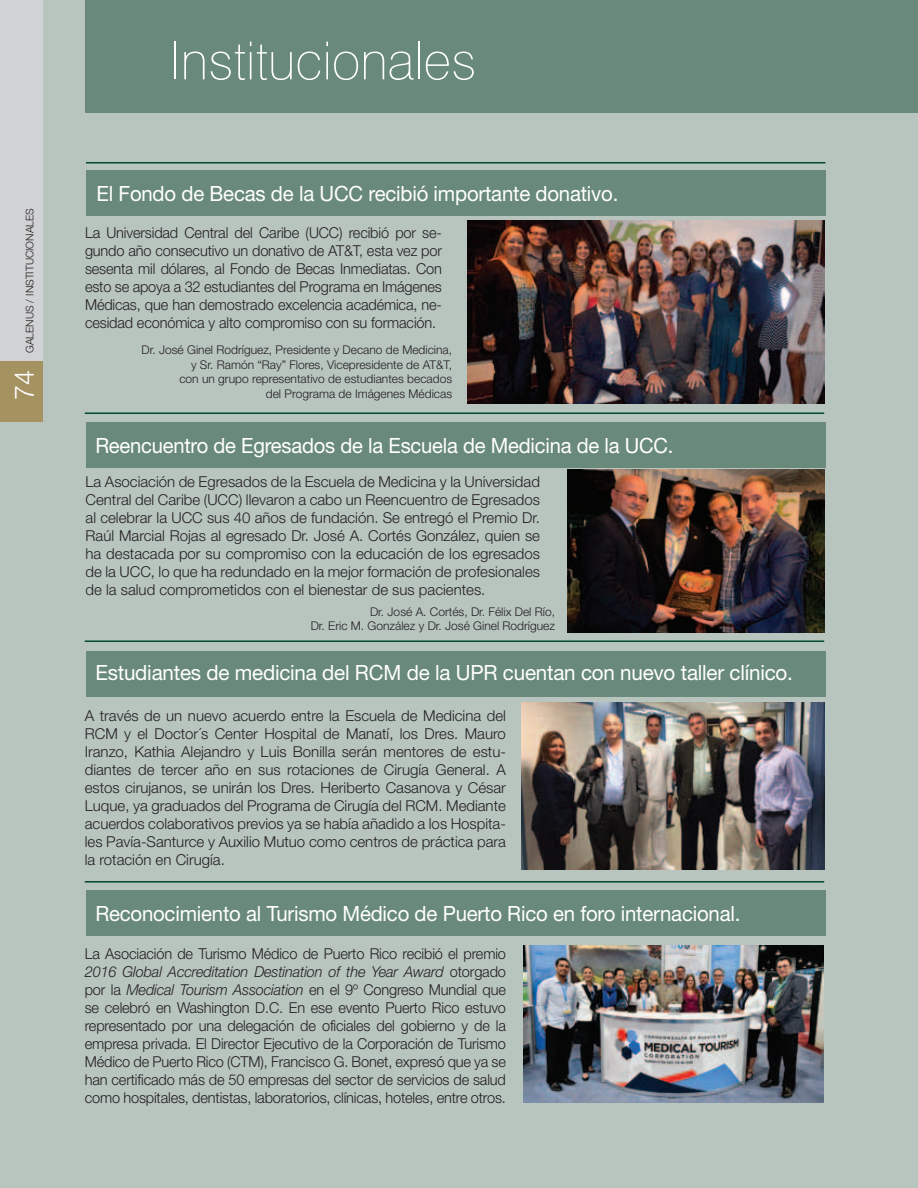
<style>
.page{position:relative;width:918px;height:1188px;background:#b8c5bf}
.page>*{position:absolute;margin:0;border:0;box-sizing:border-box;transform-origin:0 0}
.t1{font:100 52.5px "Swiss 721 BT";color:#fff}
.t2{font:300 27px "Helvetica Neue";color:#fff}
.t3{font:21px "Helvetica Neue";letter-spacing:-.01em;color:#fff}
.t4{font:21px "Helvetica Neue";letter-spacing:-.01em;color:#fff;scale:.96 1}
.t5{font:300 15px/18px "Helvetica Neue";letter-spacing:-.01em;color:#231f20;text-align:justify}
.t6{font:300 12px/14.4px "Helvetica Neue";color:#231f20;text-align:right}
.t7{font:300 10.5px "Helvetica Neue";color:#231f20}
.s1{font-style:italic}
</style>
<div class="page">
<hr style="left:86px;top:162px;width:739px;height:2px;background:#00482e">
<div style="left:86px;top:171px;width:739px;height:45px;background:#698a7b"></div>
<div style="left:86px;top:423px;width:739px;height:45px;background:#698a7b"></div>
<div style="left:86px;top:651px;width:739px;height:45px;background:#698a7b"></div>
<div style="left:86px;top:891px;width:739px;height:45px;background:#698a7b"></div>
<div style="left:85px;top:0;width:833px;height:112px;background:#698a7b"></div>
<hr style="left:85px;top:412px;width:739px;height:2px;background:#00482e">
<hr style="left:85px;top:640px;width:739px;height:2px;background:#00482e">
<hr style="left:85px;top:881px;width:739px;height:2px;background:#00482e">
<img style="left:567px;top:469px;width:257px;height:163px">
<img style="left:468px;top:221px;width:356px;height:183px">
<img style="left:522px;top:703px;width:302px;height:167px">
<img style="left:523px;top:945px;width:300px;height:158px">
<div style="left:0;top:0;width:43px;height:412px;background:#d1d2d4"></div>
<div style="left:0;top:361px;width:43px;height:61px;background:#a49261"></div>
<p class="t7" style="left:23px;top:353px;width:145px;rotate:-90deg">GALENUS / Institucionales</p>
<h2 class="t2" style="left:8px;top:400px;width:32px;rotate:-90deg">74</h2>
<h1 class="t1" style="left:170px;top:29px;width:308px">I nstitucionales</h1>
<h3 class="t3" style="left:97px;top:181px;width:523px">El Fondo de Becas de la UCC recibió importante donativo.</h3>
<p class="t5" style="left:85px;top:223px;width:358px">La Universidad Central del Caribe (UCC) recibió por se&shy;gundo año consecutivo un donativo de AT&amp;T, esta vez por sesenta mil dólares, al Fondo de Becas Inmediatas. Con esto se apoya a 32 estudiantes del Programa en Imágenes Médicas, que han demostrado excelencia académica, ne&shy;cesidad económica y alto compromiso con su formación.</p>
<p class="t6" style="left:142px;top:343px;width:312px">Dr. José Ginel Rodríguez, Presidente y Decano de Medicina, y Sr. Ramón “Ray” Flores, Vicepresidente de AT&amp;T,<br>con un grupo representativo de estudiantes becados<br>del Programa de Imágenes Médicas</p>
<h3 class="t4" style="left:95px;top:433px;width:604px">Reencuentro de Egresados de la Escuela de Medicina de la UCC.</h3>
<p class="t5" style="left:86px;top:472px;width:456px">La Asociación de Egresados de la Escuela de Medicina y la Universidad Central del Caribe (UCC) llevaron a cabo un Reencuentro de Egresados al celebrar la UCC sus 40 años de fundación. Se entregó el Premio Dr.<br>Raúl Marcial Rojas al egresado Dr. José A. Cortés González, quien se ha destacada por su compromiso con la educación de los egresados de la UCC, lo que ha redundado en la mejor formación de profesionales de la salud comprometidos con el bienestar de sus pacientes.</p>
<p class="t6" style="left:311px;top:604px;width:246px">Dr. José A. Cortés, Dr. Félix Del Río,<br>Dr. Eric M. González y Dr. José Ginel Rodríguez</p>
<h3 class="t3" style="left:95px;top:660px;width:699px">Estudiantes de medicina del RCM de la UPR cuentan con nuevo taller clínico.</h3>
<p class="t5" style="left:85px;top:707px;width:423px">A través de un nuevo acuerdo entre la Escuela de Medicina del RCM y el Doctor´s Center Hospital de Manatí, los Dres. Mauro Iranzo, Kathia Alejandro y Luis Bonilla serán mentores de estu&shy;diantes de tercer año en sus rotaciones de Cirugía General. A estos cirujanos, se unirán los Dres. Heriberto Casanova y César Luque, ya graduados del Programa de Cirugía del RCM. Mediante acuerdos colaborativos previos ya se había añadido a los Hospita&shy;les Pavía-Santurce y Auxilio Mutuo como centros de práctica para la rotación en Cirugía.</p>
<h3 class="t3" style="left:95px;top:901px;width:647px">Reconocimiento al Turismo Médico de Puerto Rico en foro internacional.</h3>
<p class="t5" style="left:85px;top:944px;width:423px">La Asociación de Turismo Médico de Puerto Rico recibió el premio <span class="s1">2016 Global Accreditation Destination of the Year Award</span> otorgado por la <span class="s1">Medical Tourism Association</span> en el 9º Congreso Mundial que se celebró en Washington D.C. En ese evento Puerto Rico estuvo representado por una delegación de oficiales del gobierno y de la empresa privada. El Director Ejecutivo de la Corporación de Turismo Médico de Puerto Rico (CTM), Francisco G. Bonet, expresó que ya se han certificado más de 50 empresas del sector de servicios de salud como hospitales, dentistas, laboratorios, clínicas, hoteles, entre otros.</p>
</div>
